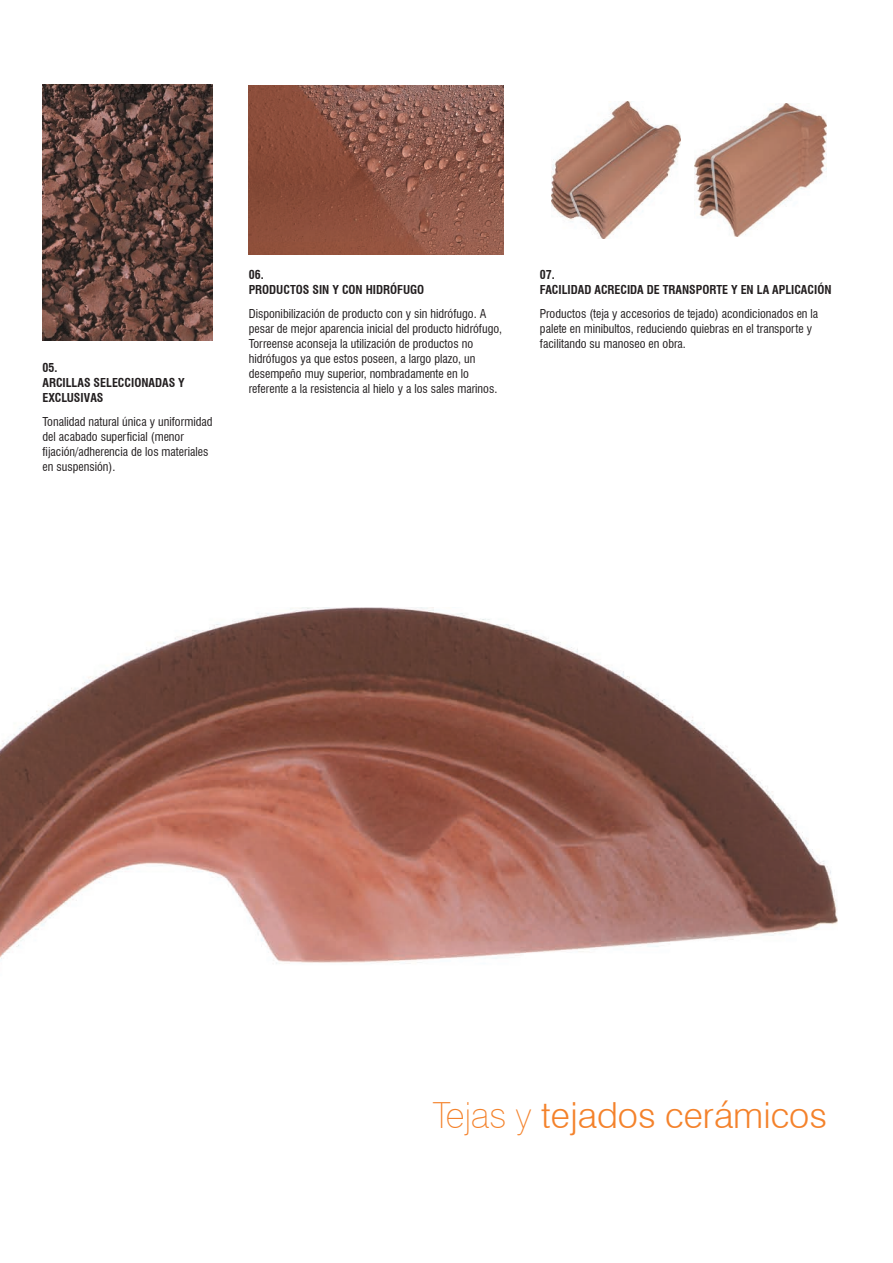
<style>
.page{position:relative;width:893px;height:1263px;background:#fff}
.page>*{position:absolute;margin:0;border:0;box-sizing:border-box;transform-origin:0 0}
.t1{font:300 36px "Swiss 721 BT";color:#f4822b}
.t2{font:condensed 12px/15px "Swiss 721 BT";color:#231f20}
.t3{font:700 condensed 12px/15px "Swiss 721 BT";color:#231f20}
.s1{font-weight:100}
</style>
<div class="page">
<img style="left:1px;top:607px;width:837px;height:357px">
<img style="left:0;top:607px;width:1px;height:530px">
<img style="left:42px;top:85px;width:170px;height:255px">
<img style="left:249px;top:85px;width:255px;height:170px">
<img style="left:695px;top:103px;width:132px;height:134px">
<img style="left:552px;top:102px;width:129px;height:136px">
<p class="t3" style="left:43px;top:360px;width:144px">05.<br>ARCILLAS SELECCIONADAS Y<br>EXCLUSIVAS</p>
<p class="t2" style="left:43px;top:414px;width:172px">Tonalidad natural única y uniformidad del acabado superficial (menor fijación/adherencia de los materiales en suspensión).</p>
<p class="t3" style="left:249px;top:267px;width:177px">06.<br>PRODUCTOS SIN Y CON HIDRÓFUGO</p>
<p class="t2" style="left:249px;top:306px;width:255px">Disponibilización de producto con y sin hidrófugo. A pesar de mejor aparencia inicial del producto hidrófugo, Torreense aconseja la utilización de productos no hidrófugos ya que estos poseen, a largo plazo, un desempeño muy superior, nombradamente en lo referente a la resistencia al hielo y a los sales marinos.</p>
<p class="t3" style="left:540px;top:267px;width:293px">07.<br>FACILIDAD ACRECIDA DE TRANSPORTE Y EN LA APLICACIÓN</p>
<p class="t2" style="left:540px;top:306px;width:280px">Productos (teja y accesorios de tejado) acondicionados en la palete en minibultos, reduciendo quiebras en el transporte y facilitando su manoseo en obra.</p>
<h1 class="t1" style="left:432px;top:1093px;width:396px"><span class="s1">Tejas y</span> tejados cerámicos</h1>
</div>
